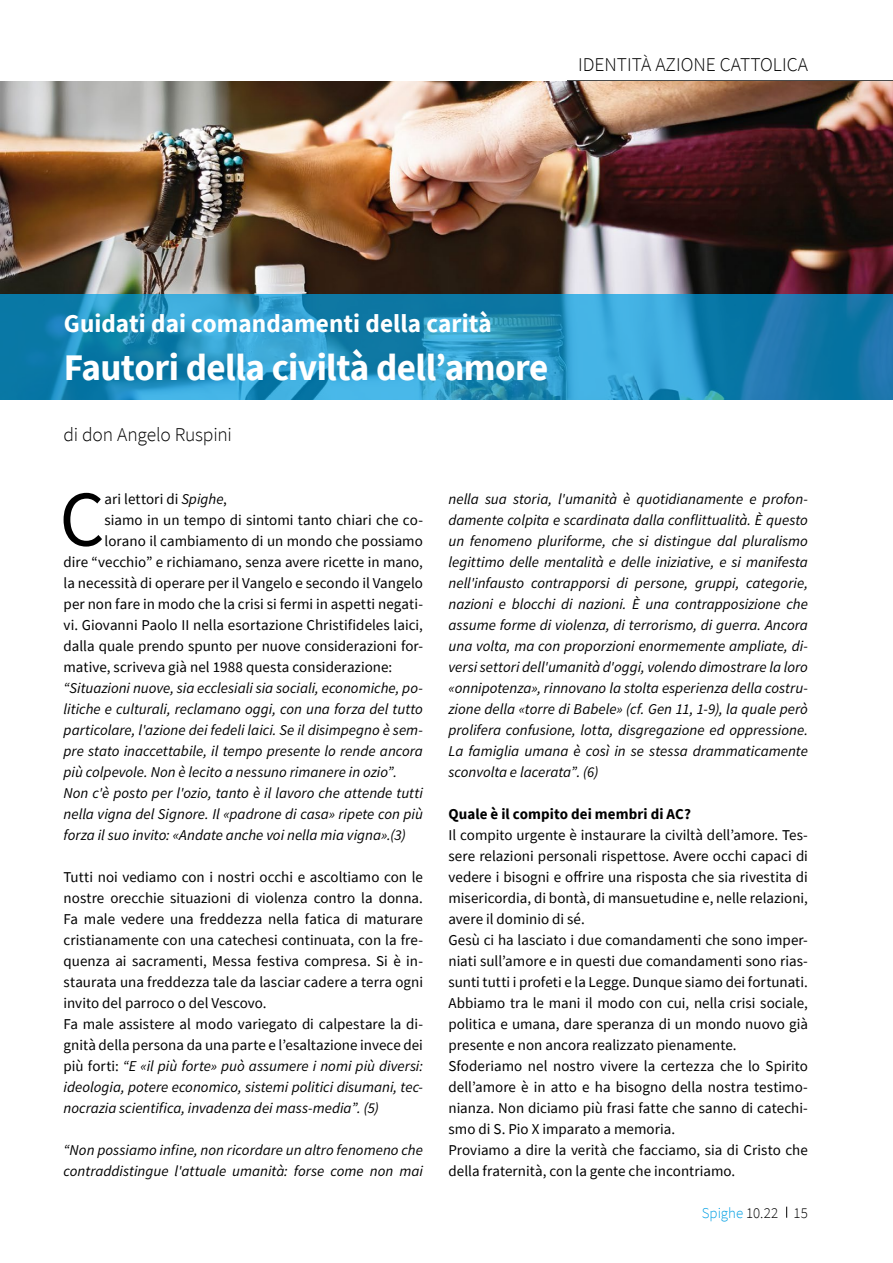
<style>
.page{position:relative;width:893px;height:1263px;background:#fff}
.page>*{position:absolute;margin:0;border:0;box-sizing:border-box;transform-origin:0 0}
.t1{font:79.05px "Source Sans Pro";color:#000}
.t2{font:700 37.5px "Source Sans Pro";letter-spacing:-.015em;color:#fff}
.t3{font:700 25.5px "Source Sans Pro";letter-spacing:.005em;color:#fff}
.t4{font:300 19.5px "Source Sans Pro";letter-spacing:-.005em;color:#000}
.t5{font:15px/21px "Source Sans Pro";color:#000}
.t6{font:italic 15px/21px "Source Sans Pro";color:#000}
.t7{font:700 15px "Source Sans Pro";letter-spacing:.005em;color:#000}
.t8{font:300 15px "Source Sans Pro";color:#000}
.s1{font-style:italic}
.s2{color:#009fe3}
</style>
<div class="page">
<hr style="left:567px;top:80px;width:326px;height:1px;background:#000">
<img style="left:0;top:81px;width:893px;height:213px">
<svg style="left:1px;top:294px;width:892px;height:105px;background:#218dbc"></svg>
<hr style="left:0;top:294px;width:1px;height:105px;background:#009fe3">
<h3 class="t4" style="left:578px;top:53px;width:231px">IDENTITÀ AZIONE CATTOLICA</h3>
<h3 class="t3" style="left:64px;top:306px;width:430px">Guidati dai comandamenti della carità</h3>
<h2 class="t2" style="left:64px;top:342px;width:486px">Fautori della civiltà dell’amore</h2>
<h3 class="t4" style="left:64px;top:422px;width:170px">di don Angelo Ruspini</h3>
<h1 class="t1" style="left:59px;top:469px;width:47px">C</h1>
<p class="t5" style="left:105px;top:488px;width:124px">ari lettori di <span class="s1">Spighe</span>,</p>
<p class="t5" style="left:105px;top:509px;width:320px">siamo in un tempo di sintomi tanto chiari che co-</p>
<p class="t5" style="left:105px;top:530px;width:320px">lorano il cambiamento di un mondo che possiamo</p>
<p class="t5" style="left:64px;top:551px;width:361px">dire “vecchio” e richiamano, senza avere ricette in mano,</p>
<p class="t5" style="left:64px;top:572px;width:361px">la necessità di operare per il Vangelo e secondo il Vangelo</p>
<p class="t5" style="left:64px;top:593px;width:361px">per non fare in modo che la crisi si fermi in aspetti negati-</p>
<p class="t5" style="left:64px;top:614px;width:361px">vi. Giovanni Paolo II nella esortazione Christifideles laici,</p>
<p class="t5" style="left:64px;top:635px;width:361px">dalla quale prendo spunto per nuove considerazioni for-</p>
<p class="t5" style="left:64px;top:656px;width:330px">mative, scriveva già nel 1988 questa considerazione:</p>
<p class="t6" style="left:64px;top:677px;width:361px">“Situazioni nuove, sia ecclesiali sia sociali, economiche, po&shy;litiche e culturali, reclamano oggi, con una forza del tutto particolare, l'azione dei fedeli laici. Se il disimpegno è sem&shy;pre stato inaccettabile, il tempo presente lo rende ancora più colpevole. Non è lecito a nessuno rimanere in ozio”.<br>Non c'è posto per l'ozio, tanto è il lavoro che attende tutti nella vigna del Signore. Il «padrone di casa» ripete con più forza il suo invito: «Andate anche voi nella mia vigna».(3)</p>
<p class="t5" style="left:64px;top:866px;width:361px">Tutti noi vediamo con i nostri occhi e ascoltiamo con le nostre orecchie situazioni di violenza contro la donna.<br>Fa male vedere una freddezza nella fatica di maturare cristianamente con una catechesi continuata, con la fre&shy;quenza ai sacramenti, Messa festiva compresa. Si è in&shy;staurata una freddezza tale da lasciar cadere a terra ogni invito del parroco o del Vescovo.<br>Fa male assistere al modo variegato di calpestare la di&shy;gnità della persona da una parte e l’esaltazione invece dei più forti: <span class="s1">“E «il più forte» può assumere i nomi più diversi: ideologia, potere economico, sistemi politici disumani, tec&shy;nocrazia scientifica, invadenza dei mass-media”. (5)</span></p>
<p class="t6" style="left:64px;top:1139px;width:361px">“Non possiamo infine, non ricordare un altro fenomeno che contraddistingue l'attuale umanità: forse come non mai</p>
<p class="t6" style="left:448px;top:488px;width:361px;text-align:justify">nella sua storia, l'umanità è quotidianamente e profon&shy;damente colpita e scardinata dalla conflittualità. È questo un fenomeno pluriforme, che si distingue dal pluralismo legittimo delle mentalità e delle iniziative, e si manifesta nell'infausto contrapporsi di persone, gruppi, categorie, nazioni e blocchi di nazioni. È una contrapposizione che assume forme di violenza, di terrorismo, di guerra. Ancora una volta, ma con proporzioni enormemente ampliate, di&shy;versi settori dell'umanità d'oggi, volendo dimostrare la loro «onnipotenza», rinnovano la stolta esperienza della costru&shy;zione della «torre di Babele» (cf. Gen 11, 1-9), la quale però prolifera confusione, lotta, disgregazione ed oppressione.<br>La famiglia umana è così in se stessa drammaticamente sconvolta e lacerata”. (6)</p>
<p class="t7" style="left:448px;top:803px;width:244px">Quale è il compito dei membri di AC?</p>
<p class="t5" style="left:448px;top:824px;width:361px">Il compito urgente è instaurare la civiltà dell’amore. Tes&shy;sere relazioni personali rispettose. Avere occhi capaci di vedere i bisogni e offrire una risposta che sia rivestita di misericordia, di bontà, di mansuetudine e, nelle relazioni, avere il dominio di sé.<br>Gesù ci ha lasciato i due comandamenti che sono imper&shy;niati sull’amore e in questi due comandamenti sono rias&shy;sunti tutti i profeti e la Legge. Dunque siamo dei fortunati.<br>Abbiamo tra le mani il modo con cui, nella crisi sociale, politica e umana, dare speranza di un mondo nuovo già presente e non ancora realizzato pienamente.<br>Sfoderiamo nel nostro vivere la certezza che lo Spirito dell’amore è in atto e ha bisogno della nostra testimo&shy;nianza. Non diciamo più frasi fatte che sanno di catechi&shy;smo di S. Pio X imparato a memoria.<br>Proviamo a dire la verità che facciamo, sia di Cristo che della fraternità, con la gente che incontriamo.</p>
<p class="t8" style="left:702px;top:1204px;width:108px"><span class="s2">Spighe</span> 10.22 15</p>
</div>
